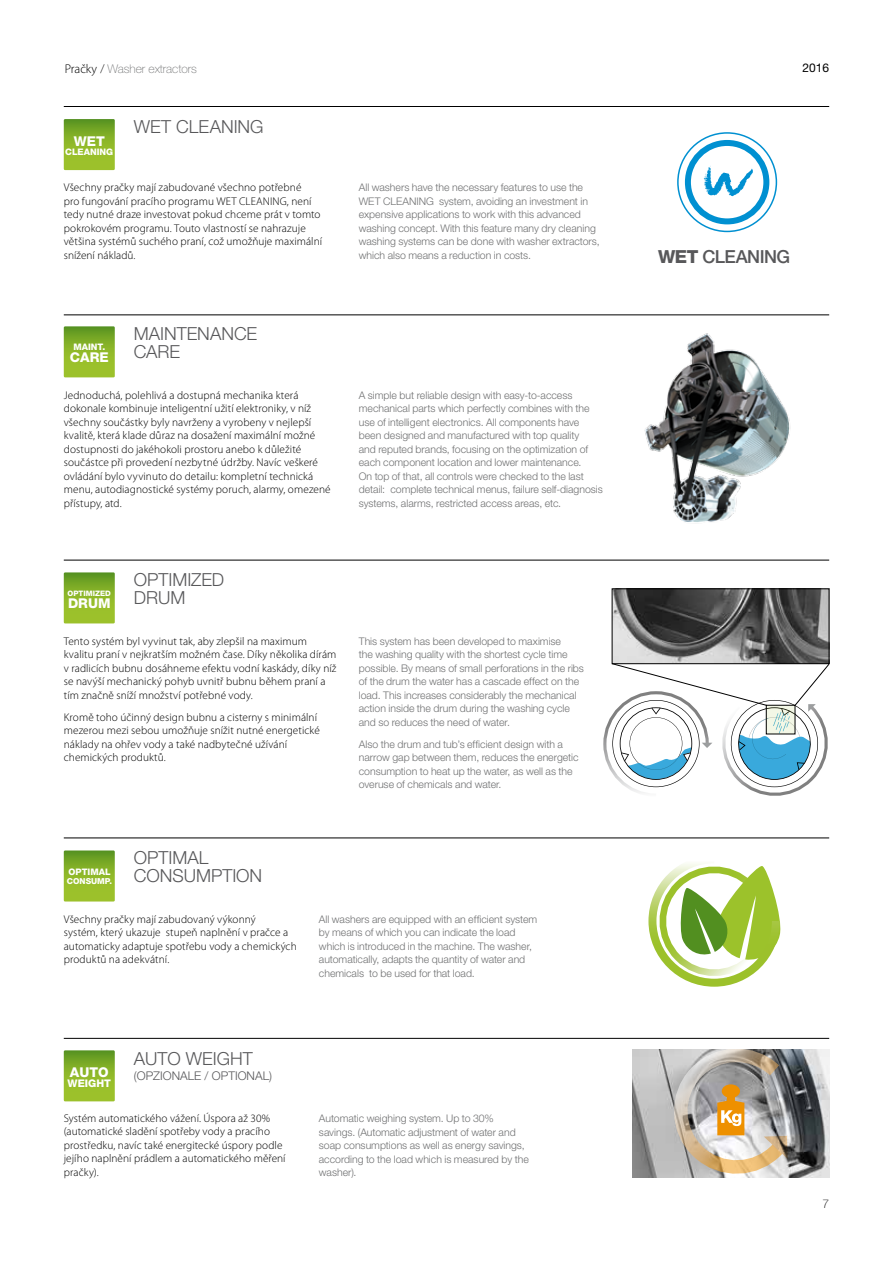
<style>
.page{position:relative;width:893px;height:1263px;background:#fff}
.page>*{position:absolute;margin:0;border:0;box-sizing:border-box;transform-origin:0 0}
.t1{font:300 18px/18px "Helvetica Neue LT Std";color:#58585a}
.t2{font:500 18px "Helvetica Neue LT Std";letter-spacing:-.03em;color:#58585a}
.t3{font:800 13.5px "Helvetica Neue LT Std";color:#fff}
.t4{font:100 12px "Helvetica Neue LT Std";letter-spacing:-.005em;color:#707172}
.t5{font:300 12px "Helvetica Neue LT Std";color:#58585a}
.t6{font:12px "Helvetica Neue LT Std";color:#000}
.t7{font:100 12px "Helvetica Neue LT Std";color:#000}
.t8{font:300 11.25px/13.5px "Myriad Pro";letter-spacing:.005em;color:#000}
.t9{font:300 10.5px/13.5px "Helvetica Neue LT Std";color:#707172}
.t10{font:800 10.5px "Helvetica Neue LT Std";color:#fff}
.t11{font:800 9px "Helvetica Neue LT Std";color:#fff}
.t12{font:800 8.25px "Helvetica Neue LT Std";color:#fff}
.t13{font:800 7.5px "Helvetica Neue LT Std";color:#fff}
.s1{font-family:"Myriad Pro";font-weight:300;font-size:12.75px;color:#000}
.s2{color:#000}
.s3{font-weight:800}
</style>
<div class="page">
<hr style="left:64px;top:106px;width:765px;height:1px;background:#000">
<div style="left:677px;top:132px;width:100px;height:100px;border:2px solid #0090d1;border-radius:50%"></div>
<div style="left:685px;top:140px;width:84px;height:84px;border:6px solid #0090d1;border-radius:50%"></div>
<svg style="left:704px;top:166px;width:49px;height:30px"></svg>
<img style="left:614px;top:591px;width:213px;height:71px">
<div style="left:612px;top:589px;width:217px;height:75px;border:1px solid #000"></div>
<svg style="left:603px;top:663px;width:227px;height:133px"></svg>
<svg style="left:768px;top:707px;width:25px;height:25px"></svg>
<div style="left:766px;top:705px;width:29px;height:29px;border:1px solid #000"></div>
<svg style="left:648px;top:863px;width:133px;height:124px"></svg>
<img style="left:632px;top:1049px;width:197px;height:129px">
<svg style="left:656px;top:1049px;width:140px;height:129px;background:#bab0a3"></svg>
<img style="left:644px;top:333px;width:146px;height:189px">
<hr style="left:64px;top:1038px;width:765px;height:1px;background:#000">
<hr style="left:64px;top:315px;width:765px;height:1px;background:#000">
<hr style="left:64px;top:560px;width:765px;height:1px;background:#000">
<hr style="left:64px;top:838px;width:765px;height:1px;background:#000">
<svg style="left:64px;top:1050px;width:51px;height:51px;background:#89b42a"></svg>
<svg style="left:64px;top:119px;width:51px;height:51px;background:#88b329"></svg>
<svg style="left:64px;top:326px;width:51px;height:51px;background:#89b42a"></svg>
<svg style="left:64px;top:572px;width:51px;height:51px;background:#89b42a"></svg>
<svg style="left:64px;top:850px;width:51px;height:51px;background:#89b42a"></svg>
<p class="t4" style="left:65px;top:62px;width:133px"><span class="s1">Pračky</span> <span class="s2">/</span> Washer extractors</p>
<p class="t3" style="left:74px;top:133px;width:32px">WET</p>
<p class="t11" style="left:65px;top:146px;width:50px">CLEANING</p>
<h1 class="t1" style="left:134px;top:117px;width:131px">WET CLEANING</h1>
<p class="t8" style="left:64px;top:181px;width:260px">Všechny pračky mají zabudované všechno potřebné<br>pro fungování pracího programu WET CLEANING, není tedy nutné draze investovat pokud chceme prát v tomto pokrokovém programu. Touto vlastností se nahrazuje většina systémů suchého praní, což umožňuje maximální snížení nákladů.</p>
<p class="t9" style="left:359px;top:181px;width:242px">All washers have the necessary features to use the WET CLEANING system, avoiding an investment in expensive applications to work with this advanced washing concept. With this feature many dry cleaning washing systems can be done with washer extractors, which also means a reduction in costs.</p>
<p class="t11" style="left:73px;top:341px;width:33px">MAINT.</p>
<p class="t3" style="left:70px;top:349px;width:40px">CARE</p>
<h1 class="t1" style="left:134px;top:325px;width:125px">MAINTENANCE<br>CARE</h1>
<p class="t8" style="left:64px;top:388px;width:268px">Jednoduchá, polehlivá a dostupná mechanika která dokonale kombinuje inteligentní užití elektroniky, v níž všechny součástky byly navrženy a vyrobeny v nejlepší kvalitě, která klade důraz na dosažení maximální možné dostupnosti do jakéhokoli prostoru anebo k důležité součástce při provedení nezbytné údržby. Navíc veškeré ovládání bylo vyvinuto do detailu: kompletní technická menu, autodiagnostické systémy poruch, alarmy, omezené přístupy, atd.</p>
<p class="t9" style="left:359px;top:388px;width:246px">A simple but reliable design with easy-to-access mechanical parts which perfectly combines with the use of intelligent electronics. All components have been designed and manufactured with top quality<br>and reputed brands, focusing on the optimization of each component location and lower maintenance.<br>On top of that, all controls were checked to the last detail: complete technical menus, failure self-diagnosis systems, alarms, restricted access areas, etc.</p>
<p class="t13" style="left:68px;top:589px;width:45px">OPTIMIZED</p>
<p class="t3" style="left:68px;top:595px;width:44px">DRUM</p>
<h1 class="t1" style="left:134px;top:571px;width:92px">OPTIMIZED<br>DRUM</h1>
<p class="t8" style="left:64px;top:634px;width:274px">Tento systém byl vyvinut tak, aby zlepšil na maximum kvalitu praní v nejkratším možném čase. Díky několika dírám v radlicích bubnu dosáhneme efektu vodní kaskády, díky níž se navýší mechanický pohyb uvnitř bubnu během praní a tím značně sníží množství potřebné vody.</p>
<p class="t8" style="left:64px;top:710px;width:257px">Kromě toho účinný design bubnu a cisterny s minimální mezerou mezi sebou umožňuje snížit nutné energetické náklady na ohřev vody a také nadbytečné užívání chemických produktů.</p>
<p class="t9" style="left:359px;top:634px;width:227px">This system has been developed to maximise<br>the washing quality with the shortest cycle time possible. By means of small perforations in the ribs of the drum the water has a cascade effect on the load. This increases considerably the mechanical action inside the drum during the washing cycle and so reduces the need of water.</p>
<p class="t9" style="left:359px;top:737px;width:221px">Also the drum and tub’s efficient design with a narrow gap between them, reduces the energetic consumption to heat up the water, as well as the overuse of chemicals and water.</p>
<p class="t11" style="left:69px;top:866px;width:44px">OPTIMAL</p>
<p class="t12" style="left:67px;top:876px;width:47px">CONSUMP.</p>
<h1 class="t1" style="left:134px;top:848px;width:130px">OPTIMAL<br>CONSUMPTION</h1>
<p class="t8" style="left:64px;top:912px;width:234px">Všechny pračky mají zabudovaný výkonný<br>systém, který ukazuje stupeň naplnění v pračce a automaticky adaptuje spotřebu vody a chemických produktů na adekvátní.</p>
<p class="t9" style="left:319px;top:912px;width:220px">All washers are equipped with an efficient system by means of which you can indicate the load which is introduced in the machine. The washer, automatically, adapts the quantity of water and chemicals to be used for that load.</p>
<p class="t3" style="left:70px;top:1064px;width:40px">AUTO</p>
<p class="t10" style="left:68px;top:1077px;width:45px">WEIGHT</p>
<h1 class="t1" style="left:134px;top:1049px;width:121px">AUTO WEIGHT</h1>
<p class="t5" style="left:134px;top:1068px;width:140px">(OPZIONALE / OPTIONAL)</p>
<p class="t8" style="left:64px;top:1111px;width:223px">Systém automatického vážení. Úspora až 30% (automatické sladění spotřeby vody a pracího prostředku, navíc také energitecké úspory podle jejího naplnění prádlem a automatického měření pračky).</p>
<p class="t9" style="left:319px;top:1111px;width:211px">Automatic weighing system. Up to 30% savings. (Automatic adjustment of water and soap consumptions as well as energy savings, according to the load which is measured by the washer).</p>
<p class="t6" style="left:802px;top:61px;width:28px">2016</p>
<h1 class="t2" style="left:658px;top:246px;width:134px"><span class="s3">WET</span> CLEANING</h1>
<p class="t7" style="left:822px;top:1196px;width:8px">7</p>
</div>
